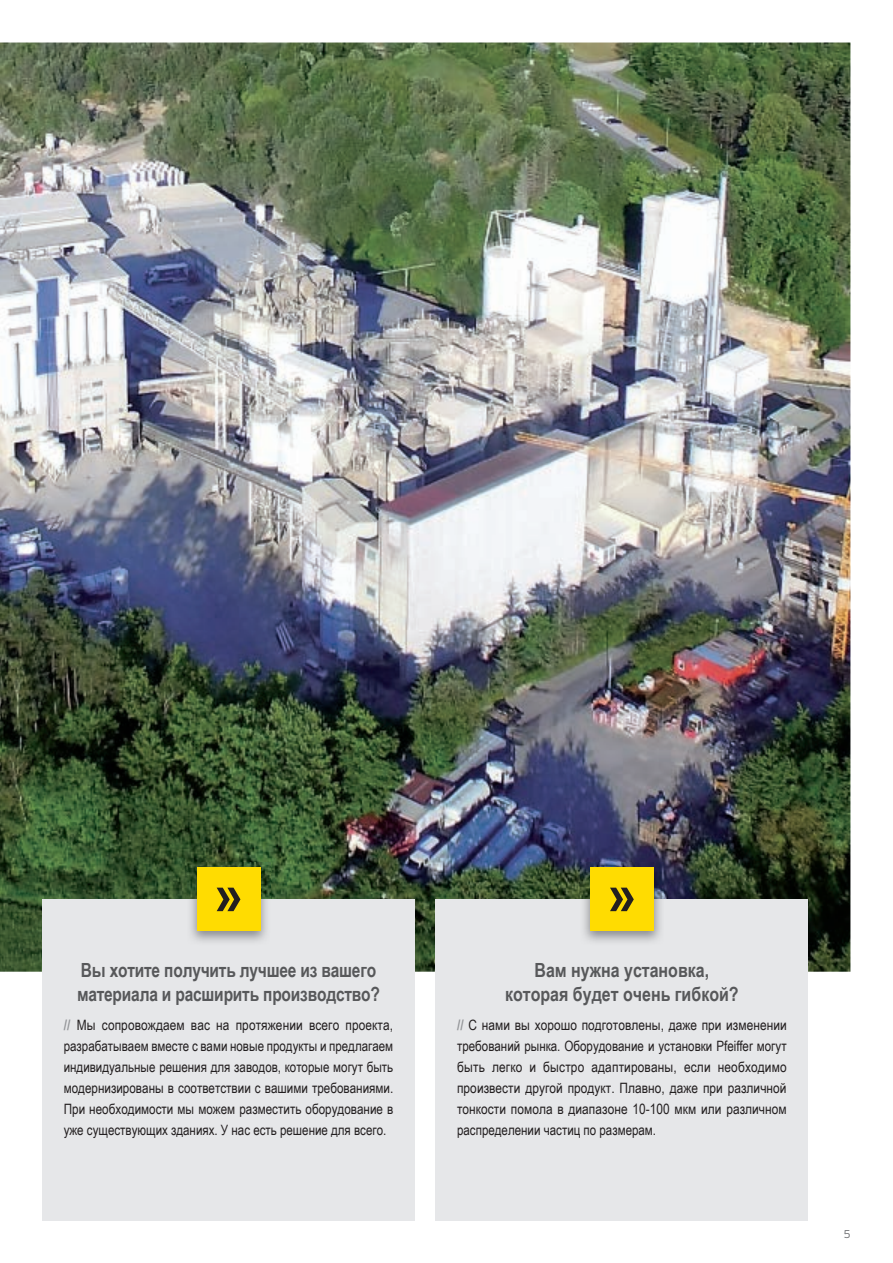
<style>
.page{position:relative;width:893px;height:1263px;background:#fff}
.page>*{position:absolute;margin:0;border:0;box-sizing:border-box;transform-origin:0 0}
.t1{font:700 19.5px/23.4px "Arial Narrow";letter-spacing:-.01em;color:#57585a}
.t2{font:14.25px/21px "Arial Narrow";color:#231f20;text-align:justify}
.t3{font:300 11.25px "Interstate";color:#6c6d70}
.s1{font-weight:700;color:#939598}
</style>
<div class="page">
<img style="left:0;top:43px;width:850px;height:929px">
<div style="left:43px;top:899px;width:372px;height:321px;background:#e6e7e9"></div>
<img style="left:187px;top:862px;width:83px;height:80px">
<div style="left:197px;top:867px;width:63px;height:64px;background:#ffdc01"></div>
<svg style="left:217px;top:888px;width:23px;height:23px"></svg>
<div style="left:436px;top:899px;width:372px;height:321px;background:#e6e7e9"></div>
<img style="left:581px;top:862px;width:82px;height:80px">
<div style="left:590px;top:867px;width:64px;height:64px;background:#ffdc01"></div>
<svg style="left:610px;top:888px;width:24px;height:23px"></svg>
<h1 class="t1" style="left:77px;top:958px;width:304px">Вы хотите получить лучшее из вашего материала и расширить производство?</h1>
<p class="t2" style="left:64px;top:1014px;width:331px"><span class="s1">//</span> Мы сопровождаем вас на протяжении всего проекта, разрабатываем вместе с вами новые продукты и предлагаем индивидуальные решения для заводов, которые могут быть модернизированы в соответствии с вашими требованиями.<br>При необходимости мы можем разместить оборудование в уже существующих зданиях. У нас есть решение для всего.</p>
<h1 class="t1" style="left:505px;top:958px;width:235px;text-align:center">Вам нужна установка, которая будет очень гибкой?</h1>
<p class="t2" style="left:457px;top:1014px;width:331px"><span class="s1">//</span> С нами вы хорошо подготовлены, даже при изменении требований рынка. Оборудование и установки Pfeiffer могут быть легко и быстро адаптированы, если необходимо произвести другой продукт. Плавно, даже при различной тонкости помола в диапазоне 10-100 мкм или различном распределении частиц по размерам.</p>
<p class="t3" style="left:844px;top:1228px;width:8px">5</p>
</div>
